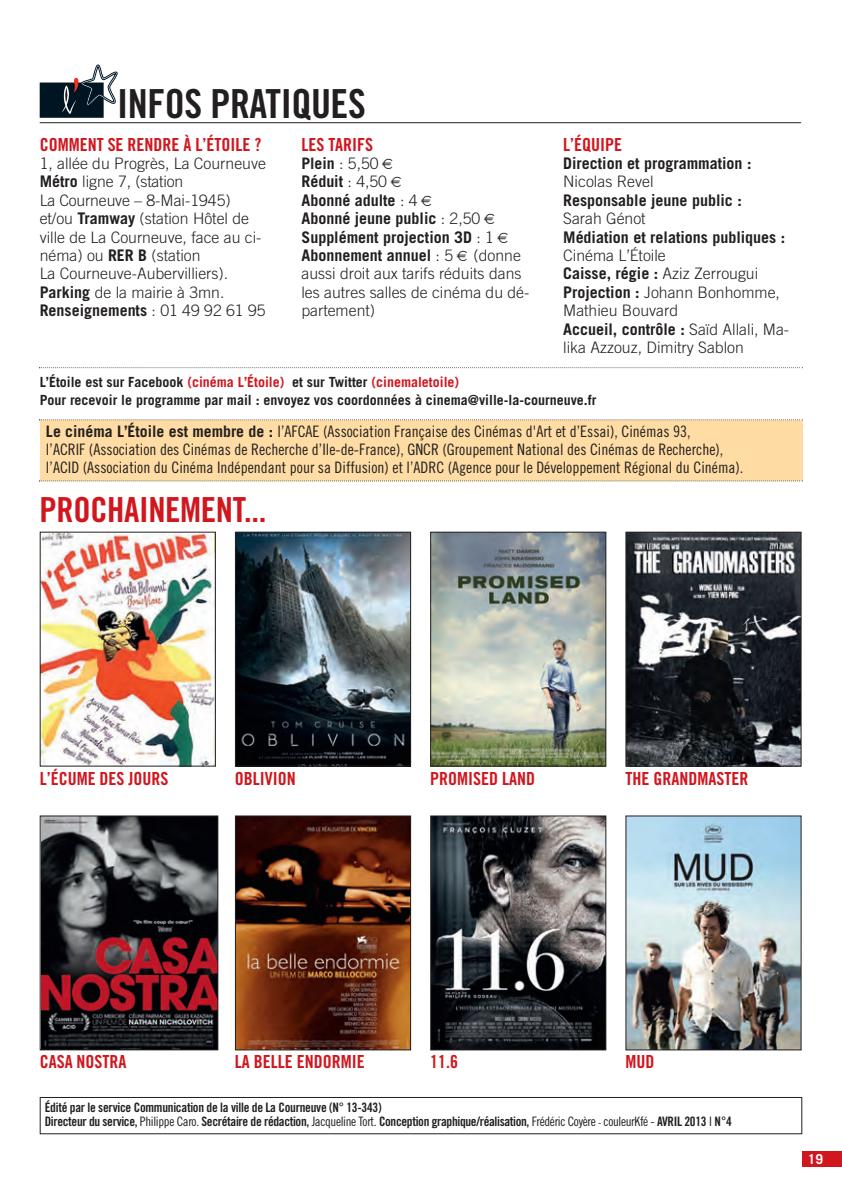
<style>
.page{position:relative;width:842px;height:1191px;background:#fff}
.page>*{position:absolute;margin:0;border:0;box-sizing:border-box;transform-origin:0 0}
.t1{font:40px "Trade Gothic Bold Cond Twenty";letter-spacing:-.01em;color:#231f20}
.t2{font:34.6px "Trade Gothic Bold Cond Twenty";letter-spacing:-.01em;color:#d1161e}
.t3{font:18px "Trade Gothic Bold Cond Twenty";color:#d1161e}
.t4{font:700 16px/18.4px "Trade Gothic";color:#231f20}
.t5{font:300 15.8px/18.4px "Trade Gothic";color:#231f20}
.t6{font:15.8px/18px "Trade Gothic Cond Eighteen";color:#231f20}
.t7{font:700 15.8px "Trade Gothic";color:#231f20}
.t8{font:700 14px/18px "Trade Gothic";color:#231f20}
.t9{font:700 13.6px "Trade Gothic";color:#fff}
.t10{font:13px/14px "Trade Gothic Bold Cond Twenty";letter-spacing:-.025em;color:#231f20}
.s1{font-weight:700;font-size:16px}
.s2{font-weight:300;font-size:15.8px}
.s3{font-weight:300}
.s4{color:#d1161e}
.s5{font-family:"Trade Gothic";font-weight:700}
.s6{font-family:"Trade Gothic Cond Eighteen"}
.s7{font-family:"Trade Gothic Cond Eighteen";font-size:10px}
</style>
<div class="page">
<div style="left:40px;top:420px;width:762px;height:61px;background:#fedca3"></div>
<div style="left:802px;top:1151px;width:40px;height:16px;background:#d1161e"></div>
<svg style="left:40px;top:65px;width:77px;height:53px"></svg>
<hr style="left:40px;top:122px;width:761px;height:1px;background:#231f20">
<img style="left:42px;top:533px;width:172px;height:231px">
<div style="left:40px;top:531px;width:176px;height:235px;border:1px solid #231f20"></div>
<img style="left:237px;top:533px;width:172px;height:231px">
<div style="left:235px;top:531px;width:176px;height:235px;border:1px solid #231f20"></div>
<img style="left:432px;top:533px;width:172px;height:231px">
<div style="left:430px;top:531px;width:176px;height:235px;border:1px solid #231f20"></div>
<img style="left:627px;top:533px;width:173px;height:231px">
<div style="left:625px;top:531px;width:177px;height:235px;border:1px solid #231f20"></div>
<img style="left:39px;top:815px;width:764px;height:319px">
<svg style="left:39px;top:367px;width:764px;height:1px"></svg>
<svg style="left:39px;top:419px;width:764px;height:1px"></svg>
<svg style="left:39px;top:480px;width:764px;height:1px"></svg>
<h1 class="t1" style="left:117px;top:89px;width:250px">INFOS PRATIQUES</h1>
<p class="t3" style="left:40px;top:138px;width:223px">COMMENT SE RENDRE À L’ÉTOILE ?</p>
<p class="t5" style="left:40px;top:156px;width:228px">1, allée du Progrès, La Courneuve<br><span class="s1">Métro</span> ligne 7, (station<br>La Courneuve – 8-Mai-1945) et/ou <span class="s1">Tramway</span> (station Hôtel de ville de La Courneuve, face au ci&shy;néma) ou <span class="s1">RER B</span> (station<br>La Courneuve-Aubervilliers).<br><span class="s1">Parking</span> de la mairie à 3mn.</p>
<p class="t4" style="left:40px;top:303px;width:227px">Renseignements <span class="s2">: 01 49 92 61 95</span></p>
<p class="t3" style="left:301px;top:138px;width:73px">LES TARIFS</p>
<p class="t7" style="left:301px;top:158px;width:79px">Plein <span class="s3">: 5,50</span></p>
<p class="t4" style="left:301px;top:174px;width:194px">Réduit <span class="s2">: 4,50<br></span>Abonné adulte <span class="s2">: 4<br></span>Abonné jeune public <span class="s2">: 2,50<br></span>Supplément projection 3D <span class="s2">: 1<br></span>Abonnement annuel <span class="s2">: 5</span></p>
<p class="t5" style="left:301px;top:248px;width:230px;text-indent:172px">(donne aussi droit aux tarifs réduits dans les autres salles de cinéma du dé&shy;partement)</p>
<p class="t3" style="left:563px;top:138px;width:60px">L’ÉQUIPE</p>
<p class="t4" style="left:563px;top:156px;width:190px">Direction et programmation :</p>
<p class="t5" style="left:563px;top:174px;width:92px">Nicolas Revel</p>
<p class="t4" style="left:563px;top:192px;width:180px">Responsable jeune public :</p>
<p class="t5" style="left:563px;top:211px;width:84px">Sarah Génot</p>
<p class="t4" style="left:563px;top:229px;width:224px">Médiation et relations publiques :</p>
<p class="t5" style="left:563px;top:248px;width:104px">Cinéma L’Étoile</p>
<p class="t4" style="left:563px;top:266px;width:196px">Caisse, régie : <span class="s2">Aziz Zerrougui</span></p>
<p class="t5" style="left:563px;top:284px;width:218px"><span class="s1">Projection :</span> Johann Bonhomme,<br>Mathieu Bouvard</p>
<p class="t4" style="left:563px;top:321px;width:228px">Accueil, contrôle : <span class="s2">Saïd Allali, Ma-</span></p>
<p class="t5" style="left:563px;top:340px;width:182px">lika Azzouz, Dimitry Sablon</p>
<p class="t8" style="left:40px;top:374px;width:558px">L’Étoile est sur Facebook <span class="s4">(cinéma L’Étoile)</span> et sur Twitter <span class="s4">(cinemaletoile)<br></span>Pour recevoir le programme par mail : envoyez vos coordonnées à cinema@ville-la-courneuve.fr</p>
<p class="t6" style="left:46px;top:423px;width:699px"><span class="s5">Le cinéma L’Étoile est membre de :</span> l’AFCAE (Association Française des Cinémas d'Art et d’Essai), Cinémas 93,<br>l’ACRIF (Association des Cinémas de Recherche d’Ile-de-France), GNCR (Groupement National des Cinémas de Recherche), l’ACID (Association du Cinéma Indépendant pour sa Diffusion) et l’ADRC (Agence pour le Développement Régional du Cinéma).</p>
<h2 class="t2" style="left:40px;top:497px;width:228px">PROCHAINEMENT...</h2>
<p class="t3" style="left:40px;top:772px;width:130px">L’ÉCUME DES JOURS</p>
<p class="t3" style="left:235px;top:772px;width:62px">OBLIVION</p>
<p class="t3" style="left:430px;top:772px;width:106px">PROMISED LAND</p>
<p class="t3" style="left:625px;top:772px;width:124px">THE GRANDMASTER</p>
<p class="t3" style="left:40px;top:1055px;width:88px">CASA NOSTRA</p>
<p class="t3" style="left:235px;top:1055px;width:131px">LA BELLE ENDORMIE</p>
<p class="t3" style="left:430px;top:1055px;width:29px">11.6</p>
<p class="t3" style="left:625px;top:1055px;width:30px">MUD</p>
<p class="t10" style="left:45px;top:1101px;width:689px">Édité par le service Communication de la ville de La Courneuve (N° 13-343)<br>Directeur du service, <span class="s6">Philippe Caro.</span> Secrétaire de rédaction, <span class="s6">Jacqueline Tort.</span> Conception graphique/réalisation, <span class="s6">Frédéric Coyère</span> <span class="s7">-</span> <span class="s6">couleurKfé -</span> AVRIL 2013 <span class="s6">I</span> N°4</p>
<p class="t9" style="left:808px;top:1153px;width:17px">19</p>
</div>
